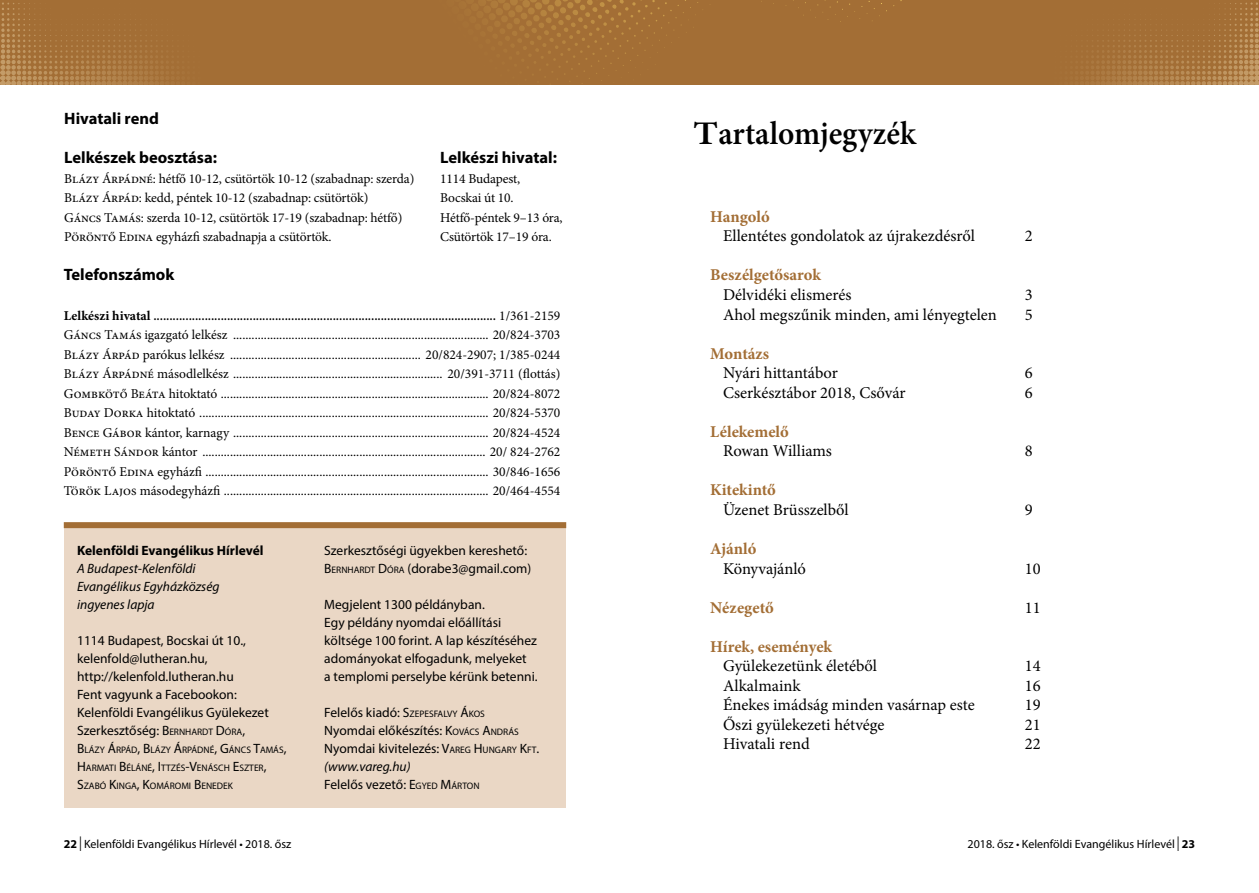
<style>
.page{position:relative;width:1259px;height:893px;background:#fff}
.page>*{position:absolute;margin:0;border:0;box-sizing:border-box;transform-origin:0 0}
.t1{font:600 33px "Minion Pro";color:#000;scale:1.2 1}
.t2{font:16.5px "Minion Pro";color:#000}
.t3{font:condensed 16.5px "Myriad Pro";color:#000}
.t4{font:700 16.5px "Minion Pro";letter-spacing:-.005em;color:#a36e35}
.t5{font:700 16.5px "Myriad Pro";color:#000}
.t6{font:13.5px/19.5px "Minion Pro";letter-spacing:-.01em;color:#000}
.t7{font:13.5px/18px "Myriad Pro";color:#000}
.t8{font:italic 13.5px/18px "Myriad Pro";color:#000}
.t9{font:700 13.5px "Myriad Pro";color:#000}
.t10{font:12px "Myriad Pro";color:#000}
.t11{font:9.45px/18px "Myriad Pro";color:#000}
.s1{font-family:"Minion Pro";font-weight:700;font-stretch:normal;font-size:13.5px}
.s2{font-family:"Minion Pro";font-stretch:normal;font-size:13.5px}
.s3{font-style:inherit}
.s4{font-size:9.45px}
.s5{font-size:13.5px}
.s6{font-style:italic}
.s7{font-weight:700}
.s8{font-size:21.6px}
</style>
<div class="page">
<div style="left:0;top:0;width:1259px;height:85px;background:#a36e35"></div>
<svg style="left:0;top:2px;width:163px;height:83px"></svg>
<svg style="left:1092px;top:2px;width:167px;height:83px"></svg>
<svg style="left:484px;top:0;width:418px;height:84px"></svg>
<div style="left:64px;top:528px;width:502px;height:280px;background:#ead7c5"></div>
<div style="left:64px;top:522px;width:502px;height:6px;background:#a36e35"></div>
<p class="t5" style="left:64px;top:108px;width:96px">Hivatali rend</p>
<p class="t5" style="left:64px;top:147px;width:154px">Lelkészek beosztása:</p>
<p class="t6" style="left:64px;top:169px;width:351px">Blázy Árpádné: hétfő 10-12, csütörtök 10-12 (szabadnap: szerda)<br>Blázy Árpád: kedd, péntek 10-12 (szabadnap: csütörtök)<br>Gáncs Tamás: szerda 10-12, csütörtök 17-19 (szabadnap: hétfő)<br>Pöröntő Edina egyházfi szabadnapja a csütörtök.</p>
<p class="t5" style="left:440px;top:147px;width:118px">Lelkészi hivatal:</p>
<p class="t6" style="left:440px;top:169px;width:124px">1114 Budapest,<br>Bocskai út 10.<br>Hétfő-péntek 9–13 óra,<br>Csütörtök 17–19 óra.</p>
<p class="t5" style="left:64px;top:264px;width:112px">Telefonszámok</p>
<p class="t3" style="left:64px;top:304px;width:498px"><span class="s1">Lelkészi hivatal</span> ........................................................................................................... <span class="s2">1/361-2159</span></p>
<p class="t6" style="left:64px;top:325px;width:498px;text-align:justify">Gáncs Tamás igazgató lelkész ................................................................................... 20/824-3703<br>Blázy Árpád parókus lelkész .............................................................. 20/824-2907; 1/385-0244<br>Blázy Árpádné másodlelkész .................................................................... 20/391-3711 (flottás)<br>Gombkötő Beáta hitoktató ....................................................................................... 20/824-8072<br>Buday Dorka hitoktató .............................................................................................. 20/824-5370<br>Bence Gábor kántor, karnagy ................................................................................... 20/824-4524<br>Németh Sándor kántor ............................................................................................ 20/ 824-2762<br>Pöröntő Edina egyházfi ............................................................................................ 30/846-1656<br>Török Lajos másodegyházfi ...................................................................................... 20/464-4554</p>
<p class="t9" style="left:77px;top:541px;width:188px">Kelenföldi Evangélikus Hírlevél</p>
<p class="t8" style="left:77px;top:559px;width:144px">A Budapest-Kelenföldi<br>Evangélikus Egyházközség ingyenes lapja</p>
<p class="t7" style="left:77px;top:631px;width:193px">1114 Budapest, Bocskai út 10., kelenfold@lutheran.hu, http://kelenfold.lutheran.hu<br>Fent vagyunk a Facebookon:<br>Kelenföldi Evangélikus Gyülekezet<br>Szerkesztőség<span class="s3">: B</span><span class="s4">ERNHARDT</span> <span class="s3">D</span><span class="s4">ÓRA</span><span class="s3">,</span></p>
<p class="t11" style="left:77px;top:740px;width:211px"><span class="s5">B</span>LÁZY <span class="s5">Á</span>RPÁD<span class="s5">, B</span>LÁZY <span class="s5">Á</span>RPÁDNÉ<span class="s5">, G</span>ÁNCS <span class="s5">T</span>AMÁS<span class="s5">,<br>H</span> ARMATI <span class="s5">B</span>ÉLÁNÉ<span class="s5">, I</span>TTZÉS<span class="s5">-V</span>ENÁSCH <span class="s5">E</span>SZTER<span class="s5">,<br>S</span>ZABÓ <span class="s5">K</span>INGA<span class="s5">, K</span>OMÁROMI <span class="s5">B</span>ENEDEK</p>
<p class="t7" style="left:324px;top:541px;width:208px">Szerkesztőségi ügyekben kereshető:<br><span class="s3">B</span><span class="s4">ERNHARDT</span> <span class="s3">D</span><span class="s4">ÓRA</span> (dorabe3@gmail.com)</p>
<p class="t7" style="left:324px;top:595px;width:215px">Megjelent 1300 példányban.<br>Egy példány nyomdai előállítási költsége 100 forint. A lap készítéséhez adományokat elfogadunk, melyeket<br>a templomi perselybe kérünk betenni.</p>
<p class="t7" style="left:324px;top:703px;width:216px">Felelős kiadó: <span class="s3">S</span><span class="s4">ZEPESFALVY</span> <span class="s3">Á</span><span class="s4">KOS<br></span>Nyomdai előkészítés: <span class="s3">K</span><span class="s4">OVÁCS</span> <span class="s3">A</span><span class="s4">NDRÁS<br></span>Nyomdai kivitelezés: <span class="s3">V</span><span class="s4">AREG</span> <span class="s3">H</span> <span class="s4">UNGARY</span> <span class="s3">K</span><span class="s4">FT</span><span class="s3">. </span><span class="s6">(www.vareg.hu)<br></span>Felelős vezető: <span class="s3">E</span><span class="s4">GYED</span> <span class="s3">M</span><span class="s4">ÁRTON</span></p>
<h1 class="t1" style="left:693px;top:110px;width:187px">Tartalomjegyzék</h1>
<p class="t4" style="left:710px;top:205px;width:61px">Hangoló</p>
<p class="t2" style="left:723px;top:225px;width:253px">Ellentétes gondolatok az újrakezdésről</p>
<p class="t2" style="left:1025px;top:225px;width:9px">2</p>
<p class="t4" style="left:710px;top:264px;width:112px">Beszélgetősarok</p>
<p class="t2" style="left:723px;top:284px;width:130px">Délvidéki elismerés</p>
<p class="t2" style="left:1025px;top:284px;width:9px">3</p>
<p class="t2" style="left:723px;top:303px;width:275px">Ahol megszűnik minden, ami lényegtelen</p>
<p class="t2" style="left:1025px;top:303px;width:9px">5</p>
<p class="t4" style="left:710px;top:342px;width:60px">Montázs</p>
<p class="t2" style="left:723px;top:362px;width:116px">Nyári hittantábor</p>
<p class="t2" style="left:1025px;top:362px;width:9px">6</p>
<p class="t2" style="left:723px;top:381px;width:184px">Cserkésztábor 2018, Csővár</p>
<p class="t2" style="left:1025px;top:381px;width:9px">6</p>
<p class="t4" style="left:710px;top:420px;width:80px">Lélekemelő</p>
<p class="t2" style="left:723px;top:440px;width:110px">Rowan Williams</p>
<p class="t2" style="left:1025px;top:440px;width:9px">8</p>
<p class="t4" style="left:710px;top:478px;width:67px">Kitekintő</p>
<p class="t2" style="left:723px;top:499px;width:127px">Üzenet Brüsszelből</p>
<p class="t2" style="left:1025px;top:499px;width:9px">9</p>
<p class="t4" style="left:710px;top:537px;width:48px">Ajánló</p>
<p class="t2" style="left:723px;top:557px;width:84px">Könyvajánló</p>
<p class="t2" style="left:1025px;top:557px;width:17px">10</p>
<p class="t4" style="left:710px;top:596px;width:65px">Nézegető</p>
<p class="t2" style="left:1025px;top:596px;width:17px">11</p>
<p class="t4" style="left:710px;top:635px;width:123px">Hírek, események</p>
<p class="t2" style="left:723px;top:655px;width:155px">Gyülekezetünk életéből</p>
<p class="t2" style="left:1025px;top:655px;width:17px">14</p>
<p class="t2" style="left:723px;top:674px;width:79px">Alkalmaink</p>
<p class="t2" style="left:1025px;top:674px;width:17px">16</p>
<p class="t2" style="left:723px;top:694px;width:253px">Énekes imádság minden vasárnap este</p>
<p class="t2" style="left:1025px;top:694px;width:17px">19</p>
<p class="t2" style="left:723px;top:713px;width:163px">Őszi gyülekezeti hétvége</p>
<p class="t2" style="left:1025px;top:713px;width:17px">21</p>
<p class="t2" style="left:723px;top:733px;width:88px">Hivatali rend</p>
<p class="t2" style="left:1025px;top:733px;width:17px">22</p>
<p class="t10" style="left:64px;top:837px;width:229px"><span class="s7">22</span> <span class="s8">I</span> Kelenföldi Evangélikus Hírlevél • 2018. ősz</p>
<p class="t10" style="left:967px;top:837px;width:229px">2018. ősz • Kelenföldi Evangélikus Hírlevél <span class="s8">I</span> <span class="s7">23</span></p>
</div>
